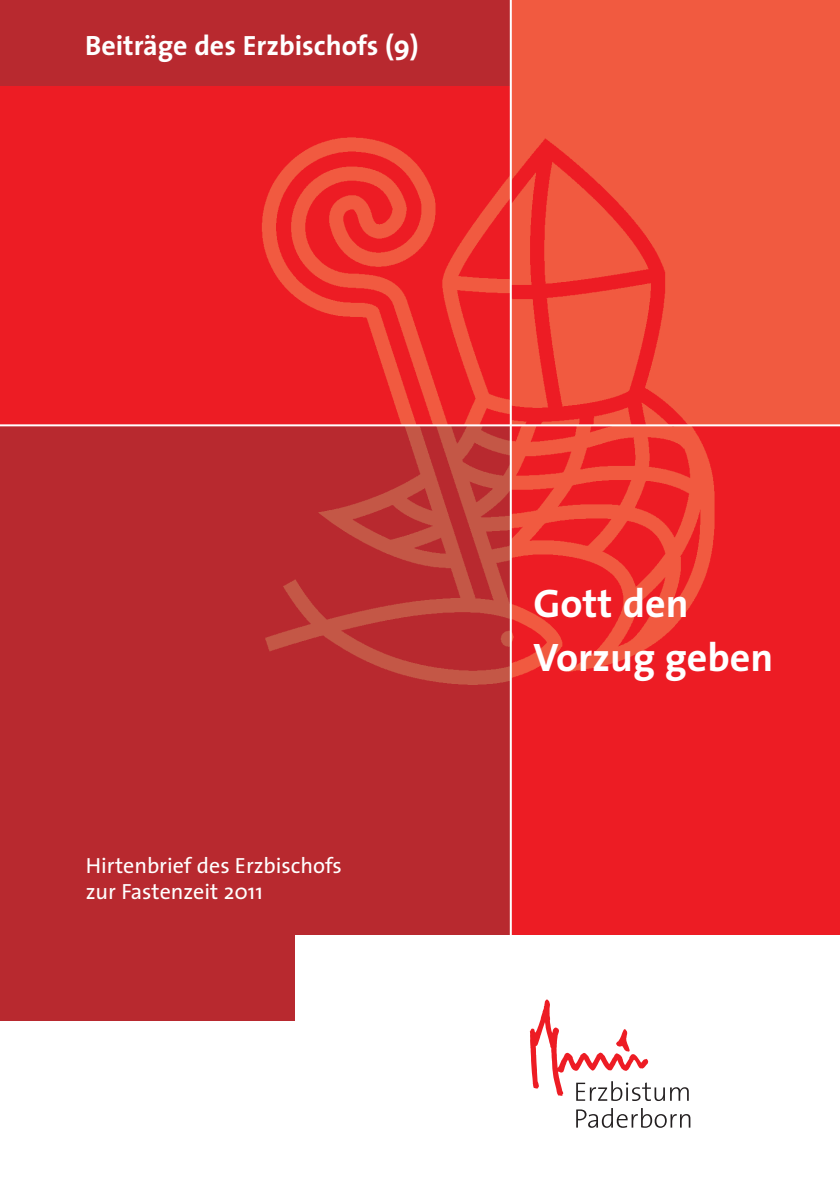
<style>
.page{position:relative;width:840px;height:1191px;background:#fff}
.page>*{position:absolute;margin:0;border:0;box-sizing:border-box;transform-origin:0 0}
.t1{font:700 40px/54px "The Sans";color:#fff}
.t2{font:700 28px "The Sans";color:#fff}
.t3{font:22px/26.4px "The Sans";color:#fff}
</style>
<div class="page">
<div style="left:0;top:0;width:839px;height:935px;background:#ed1c24"></div>
<img style="left:262px;top:137px;width:454px;height:545px">
<div style="left:510px;top:0;width:329px;height:425px;background:#f15a40"></div>
<img style="left:511px;top:138px;width:176px;height:286px">
<div style="left:0;top:425px;width:510px;height:596px;background:#b8292f"></div>
<img style="left:259px;top:426px;width:250px;height:258px">
<div style="left:0;top:0;width:510px;height:85px;background:#b8292f"></div>
<div style="left:295px;top:935px;width:544px;height:97px;background:#fff"></div>
<svg style="left:576px;top:1108px;width:114px;height:19px"></svg>
<svg style="left:529px;top:999px;width:159px;height:102px"></svg>
<hr style="left:509px;top:0;width:2px;height:935px;background:#fff">
<hr style="left:0;top:424px;width:839px;height:2px;background:#fff">
<p class="t2" style="left:85px;top:35px;width:335px">Beiträge des Erzbischofs (9)</p>
<p class="t3" style="left:86px;top:854px;width:257px">Hirtenbrief des Erzbischofs zur Fastenzeit 2011</p>
<h1 class="t1" style="left:533px;top:580px;width:241px">Gott den<br>Vorzug geben</h1>
</div>
